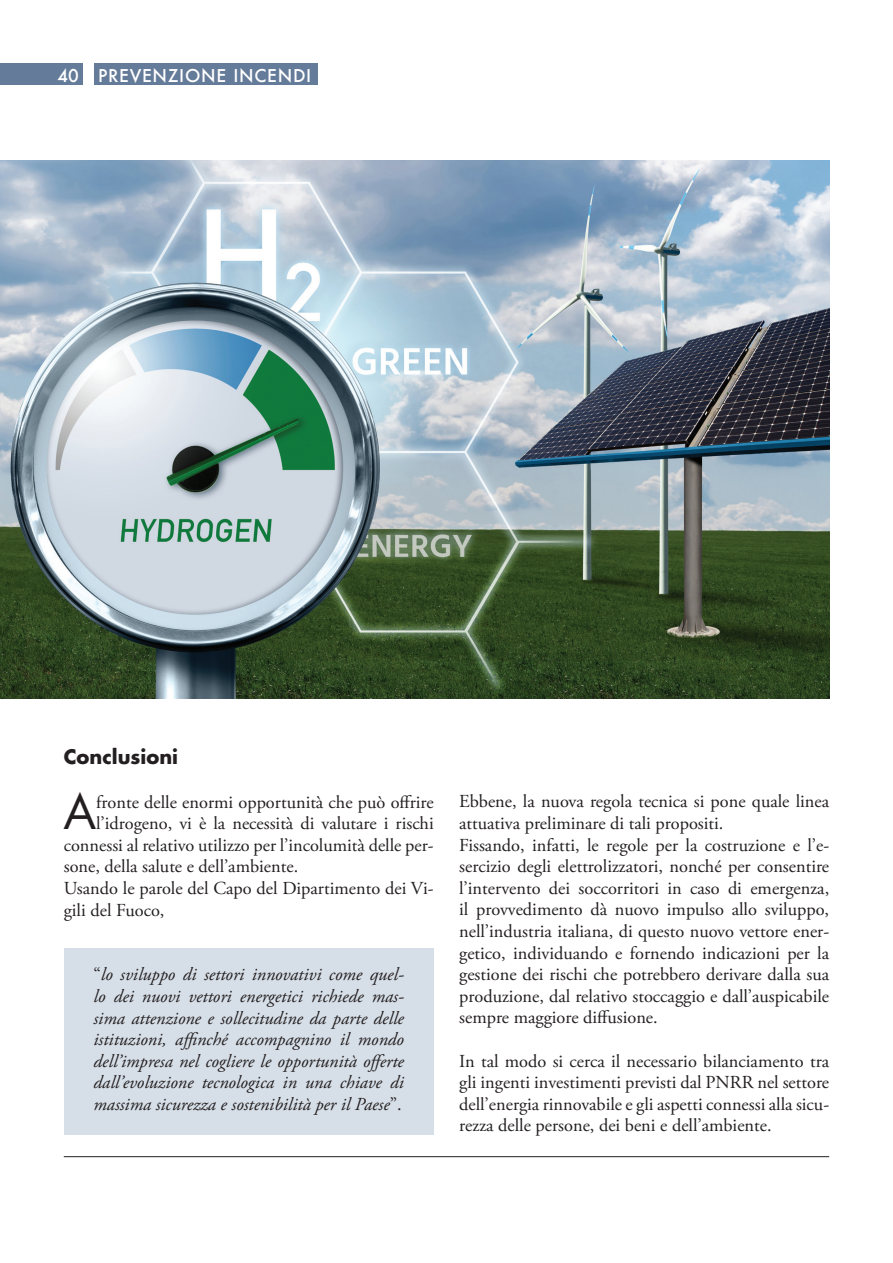
<style>
.page{position:relative;width:893px;height:1263px;background:#fff}
.page>*{position:absolute;margin:0;border:0;box-sizing:border-box;transform-origin:0 0}
.t1{font:46.95px "Futura Std";color:#231f20}
.t2{font:700 19.5px "Futura Std";color:#231f20}
.t3{font:18.3px/21.6px "Adobe Garamond Pro";color:#231f20}
.t4{font:italic 18.3px/21.6px "Adobe Garamond Pro";color:#231f20;text-align:justify}
.t5{font:500 17.25px "Futura";letter-spacing:.04em;color:#fff}
.s1{font-style:normal}
</style>
<div class="page">
<hr style="left:64px;top:1156px;width:765px;height:1px;background:#231f20">
<img style="left:0;top:161px;width:829px;height:537px">
<div style="left:64px;top:948px;width:370px;height:187px;background:#d6dee7"></div>
<div style="left:0;top:64px;width:83px;height:21px;background:#647b99"></div>
<div style="left:94px;top:64px;width:223px;height:21px;background:#647b99"></div>
<p class="t5" style="left:57px;top:63px;width:255px">40 PREVENZIONE INCENDI</p>
<p class="t2" style="left:64px;top:744px;width:116px">Conclusioni</p>
<h1 class="t1" style="left:63px;top:782px;width:34px">A</h1>
<p class="t3" style="left:96px;top:791px;width:339px">fronte delle enormi opportunità che può offrire</p>
<p class="t3" style="left:96px;top:813px;width:339px">l’idrogeno, vi è la necessità di valutare i rischi</p>
<p class="t3" style="left:64px;top:835px;width:371px">connessi al relativo utilizzo per l’incolumità delle per-</p>
<p class="t3" style="left:64px;top:856px;width:236px">sone, della salute e dell’ambiente.</p>
<p class="t3" style="left:64px;top:878px;width:371px">Usando le parole del Capo del Dipartimento dei Vi-</p>
<p class="t3" style="left:64px;top:899px;width:102px">gili del Fuoco,</p>
<p class="t4" style="left:94px;top:964px;width:312px"><span class="s1">“</span>lo sviluppo di settori innovativi come quel&shy;lo dei nuovi vettori energetici richiede mas&shy;sima attenzione e sollecitudine da parte delle istituzioni, affinché accompagnino il mondo dell’impresa nel cogliere le opportunità offerte dall’evoluzione tecnologica in una chiave di massima sicurezza e sostenibilità per il Paese<span class="s1">”.</span></p>
<p class="t3" style="left:459px;top:791px;width:371px">Ebbene, la nuova regola tecnica si pone quale linea attuativa preliminare di tali propositi.<br>Fissando, infatti, le regole per la costruzione e l’e&shy;sercizio degli elettrolizzatori, nonché per consentire l’intervento dei soccorritori in caso di emergenza, il provvedimento dà nuovo impulso allo sviluppo, nell’industria italiana, di questo nuovo vettore ener&shy;getico, individuando e fornendo indicazioni per la gestione dei rischi che potrebbero derivare dalla sua produzione, dal relativo stoccaggio e dall’auspicabile sempre maggiore diffusione.</p>
<p class="t3" style="left:459px;top:1051px;width:371px;text-align:justify">In tal modo si cerca il necessario bilanciamento tra gli ingenti investimenti previsti dal PNRR nel settore dell’energia rinnovabile e gli aspetti connessi alla sicu&shy;rezza delle persone, dei beni e dell’ambiente.</p>
</div>
